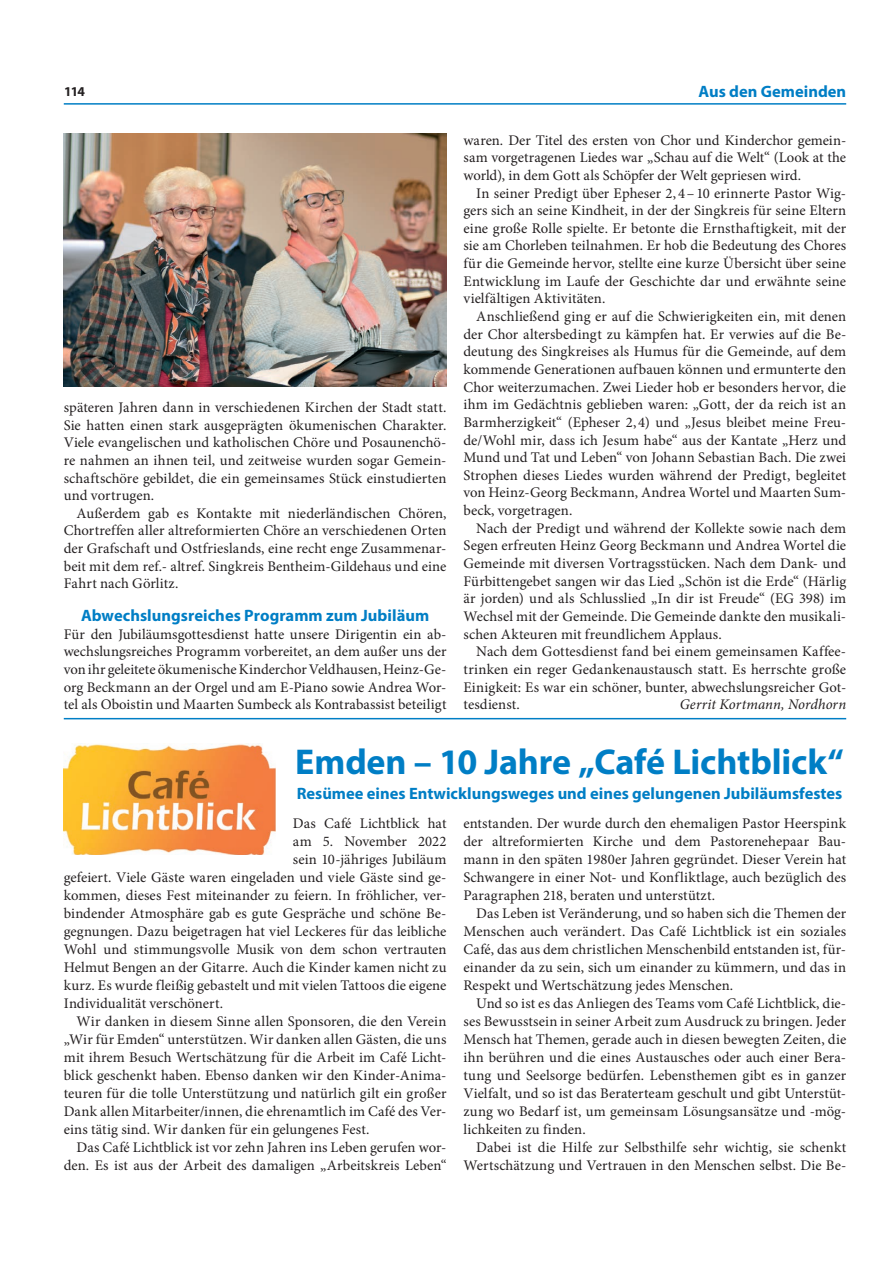
<style>
.page{position:relative;width:893px;height:1263px;background:#fff}
.page>*{position:absolute;margin:0;border:0;box-sizing:border-box;transform-origin:0 0}
.t1{font:700 36px "Myriad Pro";letter-spacing:-.005em;color:#007ec5}
.t2{font:700 16.5px "Myriad Pro";color:#007ec5}
.t3{font:14.7px/17.7px "Minion Pro";letter-spacing:.005em;color:#231f20;text-align:justify}
.t4{font:italic 14.7px "Minion Pro";letter-spacing:.005em;color:#231f20}
.t5{font:700 13.5px "Myriad Pro";color:#231f20}
</style>
<div class="page">
<hr style="left:64px;top:103px;width:782px;height:2px;background:#007ec5">
<img style="left:64px;top:134px;width:382px;height:253px">
<hr style="left:64px;top:718px;width:782px;height:1px;background:#007ec5">
<img style="left:64px;top:744px;width:212px;height:111px">
<p class="t5" style="left:64px;top:82px;width:22px">114</p>
<p class="t2" style="left:699px;top:81px;width:149px">Aus den Gemeinden</p>
<p class="t3" style="left:64px;top:398px;width:384px">späteren Jahren dann in verschiedenen Kirchen der Stadt statt.<br>Sie hatten einen stark ausgeprägten ökumenischen Charakter.<br>Viele evangelischen und katholischen Chöre und Posaunenchö&shy;re nahmen an ihnen teil, und zeitweise wurden sogar Gemein&shy;schaftschöre gebildet, die ein gemeinsames Stück einstudierten und vortrugen.</p>
<p class="t3" style="left:64px;top:504px;width:384px;text-indent:13px">Außerdem gab es Kontakte mit niederländischen Chören, Chortreffen aller altreformierten Chöre an verschiedenen Orten der Grafschaft und Ostfrieslands, eine recht enge Zusammenar&shy;beit mit dem ref.- altref. Singkreis Bentheim-Gildehaus und eine Fahrt nach Görlitz.</p>
<p class="t2" style="left:81px;top:605px;width:350px">Abwechslungsreiches Programm zum Jubiläum</p>
<p class="t3" style="left:64px;top:625px;width:384px">Für den Jubiläumsgottesdienst hatte unsere Dirigentin ein ab&shy;wechslungsreiches Programm vorbereitet, an dem außer uns der von ihr geleitete ökumenische Kinderchor Veldhausen, Heinz-Ge&shy;org Beckmann an der Orgel und am E-Piano sowie Andrea Wor&shy;tel als Oboistin und Maarten Sumbeck als Kontrabassist beteiligt</p>
<p class="t3" style="left:463px;top:131px;width:384px">waren. Der Titel des ersten von Chor und Kinderchor gemein&shy;sam vorgetragenen Liedes war „Schau auf die Welt“ (Look at the world), in dem Gott als Schöpfer der Welt gepriesen wird.</p>
<p class="t3" style="left:463px;top:184px;width:384px;text-indent:13px">In seiner Predigt über Epheser 2, 4 – 10 erinnerte Pastor Wig&shy;gers sich an seine Kindheit, in der der Singkreis für seine Eltern eine große Rolle spielte. Er betonte die Ernsthaftigkeit, mit der sie am Chorleben teilnahmen. Er hob die Bedeutung des Chores für die Gemeinde hervor, stellte eine kurze Übersicht über seine Entwicklung im Laufe der Geschichte dar und erwähnte seine vielfältigen Aktivitäten.</p>
<p class="t3" style="left:463px;top:308px;width:384px;text-indent:13px">Anschließend ging er auf die Schwierigkeiten ein, mit denen der Chor altersbedingt zu kämpfen hat. Er verwies auf die Be&shy;deutung des Singkreises als Humus für die Gemeinde, auf dem kommende Generationen aufbauen können und ermunterte den Chor weiterzumachen. Zwei Lieder hob er besonders hervor, die ihm im Gedächtnis geblieben waren: „Gott, der da reich ist an Barmherzigkeit“ (Epheser 2, 4) und „Jesus bleibet meine Freu&shy;de/Wohl mir, dass ich Jesum habe“ aus der Kantate „Herz und Mund und Tat und Leben“ von Johann Sebastian Bach. Die zwei Strophen dieses Liedes wurden während der Predigt, begleitet von Heinz-Georg Beckmann, Andrea Wortel und Maarten Sum&shy;beck, vorgetragen.</p>
<p class="t3" style="left:463px;top:519px;width:384px;text-indent:13px">Nach der Predigt und während der Kollekte sowie nach dem Segen erfreuten Heinz Georg Beckmann und Andrea Wortel die Gemeinde mit diversen Vortragsstücken. Nach dem Dank- und Fürbittengebet sangen wir das Lied „Schön ist die Erde“ (Härlig är jorden) und als Schlusslied „In dir ist Freude“ (EG 398) im Wechsel mit der Gemeinde. Die Gemeinde dankte den musikali&shy;schen Akteuren mit freundlichem Applaus.</p>
<p class="t3" style="left:463px;top:643px;width:384px;text-indent:13px">Nach dem Gottesdienst fand bei einem gemeinsamen Kaffee&shy;trinken ein reger Gedankenaustausch statt. Es herrschte große Einigkeit: Es war ein schöner, bunter, abwechslungsreicher Got&shy;tesdienst.</p>
<p class="t4" style="left:680px;top:694px;width:168px">Gerrit Kortmann, Nordhorn</p>
<h1 class="t1" style="left:295px;top:739px;width:550px">Emden – 10 Jahre „Café Lichtblick“</h1>
<p class="t2" style="left:297px;top:783px;width:547px">Resümee eines Entwicklungsweges und eines gelungenen Jubiläumsfestes</p>
<p class="t3" style="left:293px;top:814px;width:155px">Das Café Lichtblick hat</p>
<p class="t3" style="left:293px;top:832px;width:155px">am 5. November 2022</p>
<p class="t3" style="left:293px;top:850px;width:155px">sein 10-jähriges Jubiläum</p>
<p class="t3" style="left:64px;top:868px;width:384px">gefeiert. Viele Gäste waren eingeladen und viele Gäste sind ge-</p>
<p class="t3" style="left:64px;top:886px;width:384px">kommen, dieses Fest miteinander zu feiern. In fröhlicher, ver-</p>
<p class="t3" style="left:64px;top:904px;width:384px">bindender Atmosphäre gab es gute Gespräche und schöne Be-</p>
<p class="t3" style="left:64px;top:922px;width:384px">gegnungen. Dazu beigetragen hat viel Leckeres für das leibliche</p>
<p class="t3" style="left:64px;top:940px;width:384px">Wohl und stimmungsvolle Musik von dem schon vertrauten</p>
<p class="t3" style="left:64px;top:958px;width:384px">Helmut Bengen an der Gitarre. Auch die Kinder kamen nicht zu</p>
<p class="t3" style="left:64px;top:976px;width:384px">kurz. Es wurde fleißig gebastelt und mit vielen Tattoos die eigene</p>
<p class="t3" style="left:64px;top:994px;width:161px">Individualität verschönert.</p>
<p class="t3" style="left:77px;top:1012px;width:371px">Wir danken in diesem Sinne allen Sponsoren, die den Verein</p>
<p class="t3" style="left:64px;top:1030px;width:384px">„Wir für Emden“ unterstützen. Wir danken allen Gästen, die uns</p>
<p class="t3" style="left:64px;top:1048px;width:384px">mit ihrem Besuch Wertschätzung für die Arbeit im Café Licht-</p>
<p class="t3" style="left:64px;top:1066px;width:384px">blick geschenkt haben. Ebenso danken wir den Kinder-Anima-</p>
<p class="t3" style="left:64px;top:1084px;width:384px">teuren für die tolle Unterstützung und natürlich gilt ein großer</p>
<p class="t3" style="left:64px;top:1102px;width:384px">Dank allen Mitarbeiter/innen, die ehrenamtlich im Café des Ver-</p>
<p class="t3" style="left:64px;top:1120px;width:307px">eins tätig sind. Wir danken für ein gelungenes Fest.</p>
<p class="t3" style="left:77px;top:1138px;width:371px">Das Café Lichtblick ist vor zehn Jahren ins Leben gerufen wor-</p>
<p class="t3" style="left:64px;top:1156px;width:384px">den. Es ist aus der Arbeit des damaligen „Arbeitskreis Leben“</p>
<p class="t3" style="left:463px;top:814px;width:384px">entstanden. Der wurde durch den ehemaligen Pastor Heerspink der altreformierten Kirche und dem Pastorenehepaar Bau&shy;mann in den späten 1980er Jahren gegründet. Dieser Verein hat Schwangere in einer Not- und Konfliktlage, auch bezüglich des Paragraphen 218, beraten und unterstützt.</p>
<p class="t3" style="left:463px;top:904px;width:384px;text-indent:13px">Das Leben ist Veränderung, und so haben sich die Themen der Menschen auch verändert. Das Café Lichtblick ist ein soziales Café, das aus dem christlichen Menschenbild entstanden ist, für&shy;einander da zu sein, sich um einander zu kümmern, und das in Respekt und Wertschätzung jedes Menschen.</p>
<p class="t3" style="left:463px;top:994px;width:384px;text-indent:13px">Und so ist es das Anliegen des Teams vom Café Lichtblick, die&shy;ses Bewusstsein in seiner Arbeit zum Ausdruck zu bringen. Jeder Mensch hat Themen, gerade auch in diesen bewegten Zeiten, die ihn berühren und die eines Austausches oder auch einer Bera&shy;tung und Seelsorge bedürfen. Lebensthemen gibt es in ganzer Vielfalt, und so ist das Beraterteam geschult und gibt Unterstüt&shy;zung wo Bedarf ist, um gemeinsam Lösungsansätze und -mög&shy;lichkeiten zu finden.</p>
<p class="t3" style="left:463px;top:1138px;width:384px;text-align:right">Dabei ist die Hilfe zur Selbsthilfe sehr wichtig, sie schenkt<br>Wertschätzung und Vertrauen in den Menschen selbst. Die Be-</p>
</div>
